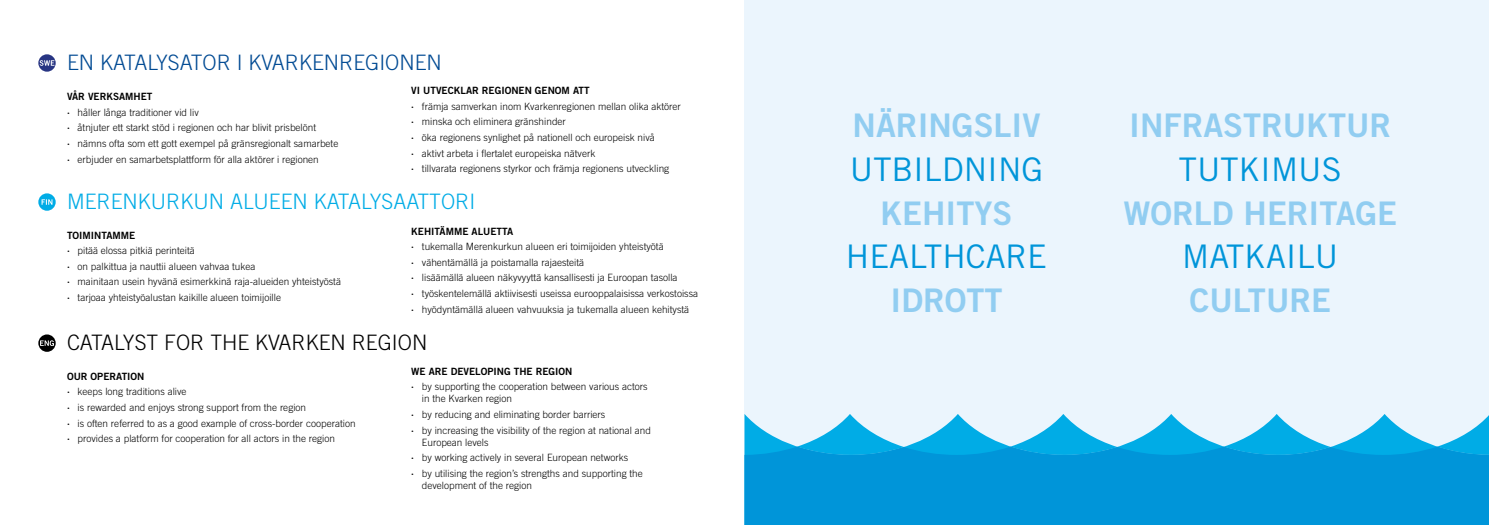
<style>
.page{position:relative;width:1489px;height:525px;background:#fff}
.page>*{position:absolute;margin:0;border:0;box-sizing:border-box;transform-origin:0 0}
.t1{font:32.5px "Trade Gothic LT Std Bd 2";color:#91cdf1}
.t2{font:32.5px "Trade Gothic LT Std";color:#0095d9}
.t3{font:300 21.25px "Trade Gothic LT Std";color:#00ace6}
.t4{font:300 21.25px "Trade Gothic LT Std";color:#004a93}
.t5{font:300 21.25px "Trade Gothic LT Std";color:#000}
.t6{font:300 10px/15.5px "Trade Gothic LT Std";color:#000}
.t7{font:10px "Trade Gothic LT Std Bd 2";color:#000}
.s1{font-weight:700}
</style>
<div class="page">
<div style="left:744px;top:0;width:744px;height:524px;background:#ebf5fd"></div>
<svg style="left:38px;top:54px;width:18px;height:18px"></svg>
<svg style="left:40px;top:60px;width:14px;height:6px"></svg>
<svg style="left:38px;top:193px;width:18px;height:18px"></svg>
<svg style="left:42px;top:199px;width:10px;height:6px"></svg>
<div style="left:38px;top:334px;width:18px;height:17px;background:#000;border-radius:50%"></div>
<svg style="left:40px;top:340px;width:14px;height:6px"></svg>
<svg style="left:744px;top:414px;width:51px;height:32px"></svg>
<svg style="left:799px;top:414px;width:689px;height:32px"></svg>
<svg style="left:744px;top:446px;width:744px;height:78px;background:#0096da"></svg>
<h2 class="t4" style="left:67px;top:50px;width:376px">EN KATALYSATOR I KVARKENREGIONEN</h2>
<p class="t7" style="left:67px;top:90px;width:87px">VÅR VERKSAMHET</p>
<p class="t6" style="left:67px;top:104px;width:273px"><span class="s1">·</span> håller långa traditioner vid liv<br><span class="s1">·</span> åtnjuter ett starkt stöd i regionen och har blivit prisbelönt<br><span class="s1">·</span> nämns ofta som ett gott exempel på gränsregionalt samarbete <span class="s1">·</span> erbjuder en samarbetsplattform för alla aktörer i regionen</p>
<p class="t7" style="left:411px;top:84px;width:180px">VI UTVECKLAR REGIONEN GENOM ATT</p>
<p class="t6" style="left:411px;top:98px;width:271px"><span class="s1">·</span> främja samverkan inom Kvarkenregionen mellan olika aktörer <span class="s1">·</span> minska och eliminera gränshinder<br><span class="s1">·</span> öka regionens synlighet på nationell och europeisk nivå<br><span class="s1">·</span> aktivt arbeta i flertalet europeiska nätverk<br><span class="s1">·</span> tillvarata regionens styrkor och främja regionens utveckling</p>
<h2 class="t3" style="left:67px;top:188px;width:410px">MERENKURKUN ALUEEN KATALYSAATTORI</h2>
<p class="t7" style="left:67px;top:229px;width:70px">TOIMINTAMME</p>
<p class="t6" style="left:67px;top:243px;width:275px"><span class="s1">·</span> pitää elossa pitkiä perinteitä<br><span class="s1">·</span> on palkittua ja nauttii alueen vahvaa tukea<br><span class="s1">·</span> mainitaan usein hyvänä esimerkkinä raja-alueiden yhteistyöstä <span class="s1">·</span> tarjoaa yhteistyöalustan kaikille alueen toimijoille</p>
<h2 class="t5" style="left:67px;top:329px;width:362px">CATALYST FOR THE KVARKEN REGION</h2>
<p class="t7" style="left:67px;top:370px;width:79px">OUR OPERATION</p>
<p class="t6" style="left:67px;top:384px;width:290px"><span class="s1">·</span> keeps long traditions alive<br><span class="s1">·</span> is rewarded and enjoys strong support from the region<br><span class="s1">·</span> is often referred to as a good example of cross-border cooperation <span class="s1">·</span> provides a platform for cooperation for all actors in the region</p>
<p class="t7" style="left:411px;top:225px;width:103px">KEHITÄMME ALUETTA</p>
<p class="t6" style="left:411px;top:239px;width:288px"><span class="s1">·</span> tukemalla Merenkurkun alueen eri toimijoiden yhteistyötä<br><span class="s1">·</span> vähentämällä ja poistamalla rajaesteitä<br><span class="s1">·</span> lisäämällä alueen näkyvyyttä kansallisesti ja Euroopan tasolla<br><span class="s1">·</span> työskentelemällä aktiivisesti useissa eurooppalaisissa verkostoissa <span class="s1">·</span> hyödyntämällä alueen vahvuuksia ja tukemalla alueen kehitystä</p>
<p class="t7" style="left:411px;top:365px;width:163px">WE ARE DEVELOPING THE REGION</p>
<p class="t6" style="left:422px;top:380px;width:227px;line-height:12px;text-indent:-11px"><span class="s1">·</span> by supporting the cooperation between various actors in the Kvarken region</p>
<p class="t6" style="left:411px;top:406px;width:241px"><span class="s1">·</span> by reducing and eliminating border barriers<br><span class="s1">·</span> by increasing the visibility of the region at national and</p>
<p class="t6" style="left:411px;top:434px;width:233px;text-indent:11px">European levels<br><span class="s1">·</span> by working actively in several European networks<br><span class="s1">·</span> by utilising the region’s strengths and supporting the</p>
<p class="t6" style="left:422px;top:477px;width:112px">development of the region</p>
<h1 class="t1" style="left:852px;top:105px;width:189px">NÄRINGSLIV</h1>
<h1 class="t2" style="left:849px;top:149px;width:195px">UTBILDNING</h1>
<h1 class="t1" style="left:880px;top:193px;width:133px">KEHITYS</h1>
<h1 class="t2" style="left:846px;top:237px;width:203px">HEALTHCARE</h1>
<h1 class="t1" style="left:890px;top:280px;width:113px">IDROTT</h1>
<h1 class="t1" style="left:1129px;top:105px;width:263px">INFRASTRUKTUR</h1>
<h1 class="t2" style="left:1178px;top:149px;width:164px">TUTKIMUS</h1>
<h1 class="t1" style="left:1123px;top:193px;width:275px">WORLD HERITAGE</h1>
<h1 class="t2" style="left:1182px;top:237px;width:157px">MATKAILU</h1>
<h1 class="t1" style="left:1189px;top:280px;width:143px">CULTURE</h1>
</div>
